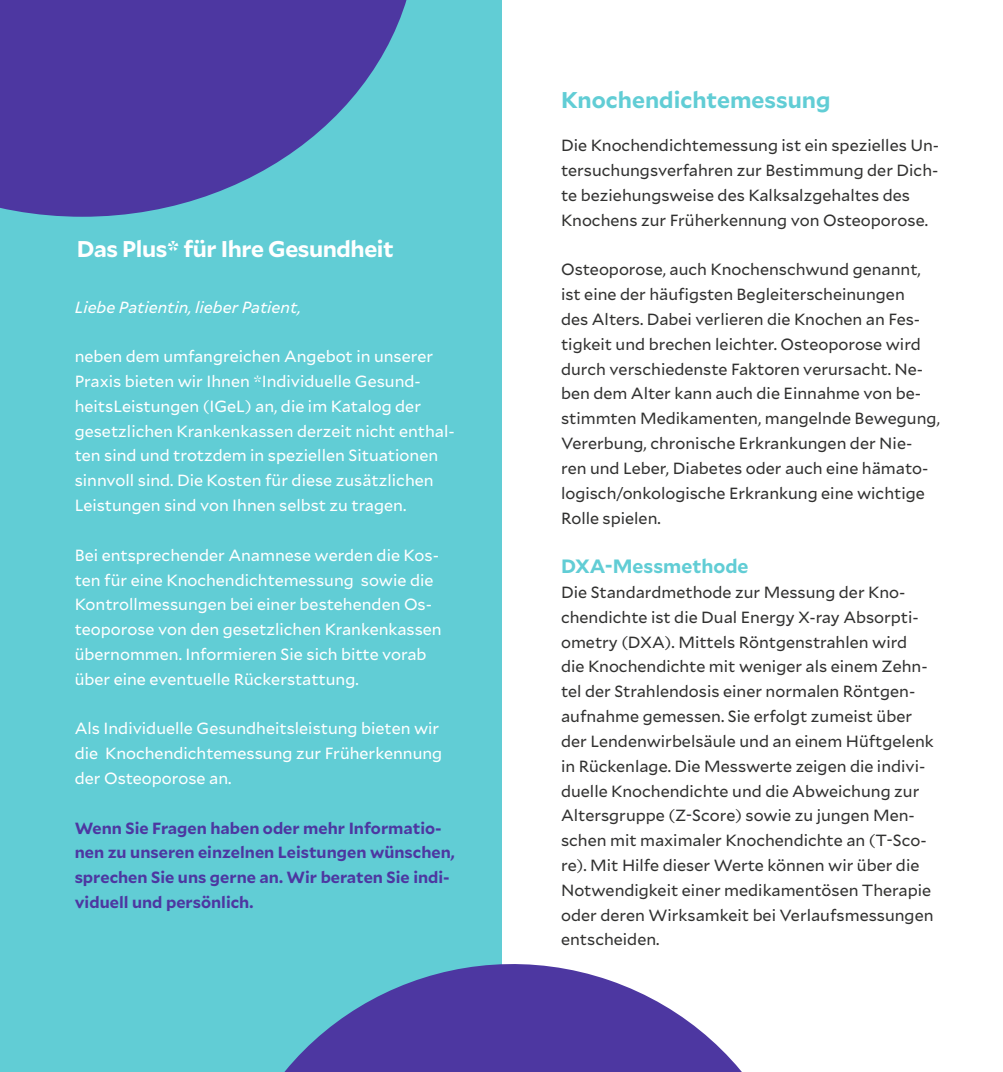
<style>
.page{position:relative;width:1003px;height:1072px;background:#fff}
.page>*{position:absolute;margin:0;border:0;box-sizing:border-box;transform-origin:0 0}
.t1{font:700 22.75px "Mallory";letter-spacing:-.02em;color:#fff}
.t2{font:700 22.75px "Mallory";color:#61cdd5}
.t3{font:700 19.25px "Mallory";color:#61cdd5}
.t4{font:16.1px/24.8px "Mallory";color:#313130}
.t5{font:16.1px/24.8px "Mallory";color:#fff}
.t6{font:700 16.1px/24.8px "Mallory";color:#4d37a1}
.t7{font:italic 16.1px "Mallory";color:#fff}
</style>
<div class="page">
<div style="left:0;top:0;width:501px;height:1071px;background:#61cdd5"></div>
<svg style="left:0;top:0;width:407px;height:217px;fill:#4d37a1"></svg>
<svg style="left:285px;top:927px;width:456px;height:144px;fill:#4d37a1"></svg>
<h1 class="t1" style="left:77px;top:232px;width:318px">Das Plus* für Ihre Gesundheit</h1>
<p class="t7" style="left:75px;top:295px;width:228px">Liebe Patientin, lieber Patient,</p>
<p class="t5" style="left:75px;top:343px;width:381px">neben dem umfangreichen Angebot in unserer Praxis bieten wir Ihnen *Individuelle Gesund&shy;heitsLeistungen (IGeL) an, die im Katalog der gesetzlichen Krankenkassen derzeit nicht enthal&shy;ten sind und trotzdem in speziellen Situationen sinnvoll sind. Die Kosten für diese zusätzlichen Leistungen sind von Ihnen selbst zu tragen.</p>
<p class="t5" style="left:75px;top:542px;width:368px">Bei entsprechender Anamnese werden die Kos&shy;ten für eine Knochendichtemessung sowie die Kontrollmessungen bei einer bestehenden Os&shy;teoporose von den gesetzlichen Krankenkassen übernommen. Informieren Sie sich bitte vorab über eine eventuelle Rückerstattung.</p>
<p class="t5" style="left:75px;top:715px;width:369px">Als Individuelle Gesundheitsleistung bieten wir die Knochendichtemessung zur Früherkennung der Osteoporose an.</p>
<p class="t6" style="left:75px;top:814px;width:381px">Wenn Sie Fragen haben oder mehr Informatio&shy;nen zu unseren einzelnen Leistungen wünschen, sprechen Sie uns gerne an. Wir beraten Sie indi&shy;viduell und persönlich.</p>
<h1 class="t2" style="left:561px;top:83px;width:271px">Knochendichtemessung</h1>
<p class="t4" style="left:561px;top:132px;width:379px">Die Knochendichtemessung ist ein spezielles Un&shy;tersuchungsverfahren zur Bestimmung der Dich&shy;te beziehungsweise des Kalksalzgehaltes des Knochens zur Früherkennung von Osteoporose.</p>
<p class="t4" style="left:561px;top:256px;width:380px">Osteoporose, auch Knochenschwund genannt, ist eine der häufigsten Begleiterscheinungen<br>des Alters. Dabei verlieren die Knochen an Fes&shy;tigkeit und brechen leichter. Osteoporose wird durch verschiedenste Faktoren verursacht. Ne&shy;ben dem Alter kann auch die Einnahme von be&shy;stimmten Medikamenten, mangelnde Bewegung, Vererbung, chronische Erkrankungen der Nie&shy;ren und Leber, Diabetes oder auch eine hämato&shy;logisch/onkologische Erkrankung eine wichtige Rolle spielen.</p>
<p class="t3" style="left:561px;top:552px;width:189px">DXA-Messmethode</p>
<p class="t4" style="left:561px;top:579px;width:374px">Die Standardmethode zur Messung der Kno&shy;chendichte ist die Dual Energy X-ray Absorpti&shy;ometry (DXA). Mittels Röntgenstrahlen wird die Knochendichte mit weniger als einem Zehn&shy;tel der Strahlendosis einer normalen Röntgen&shy;aufnahme gemessen. Sie erfolgt zumeist über der Lendenwirbelsäule und an einem Hüftgelenk in Rückenlage. Die Messwerte zeigen die indivi&shy;duelle Knochendichte und die Abweichung zur Altersgruppe (Z-Score) sowie zu jungen Men&shy;schen mit maximaler Knochendichte an (T-Sco&shy;re). Mit Hilfe dieser Werte können wir über die Notwendigkeit einer medikamentösen Therapie oder deren Wirksamkeit bei Verlaufsmessungen entscheiden.</p>
</div>
